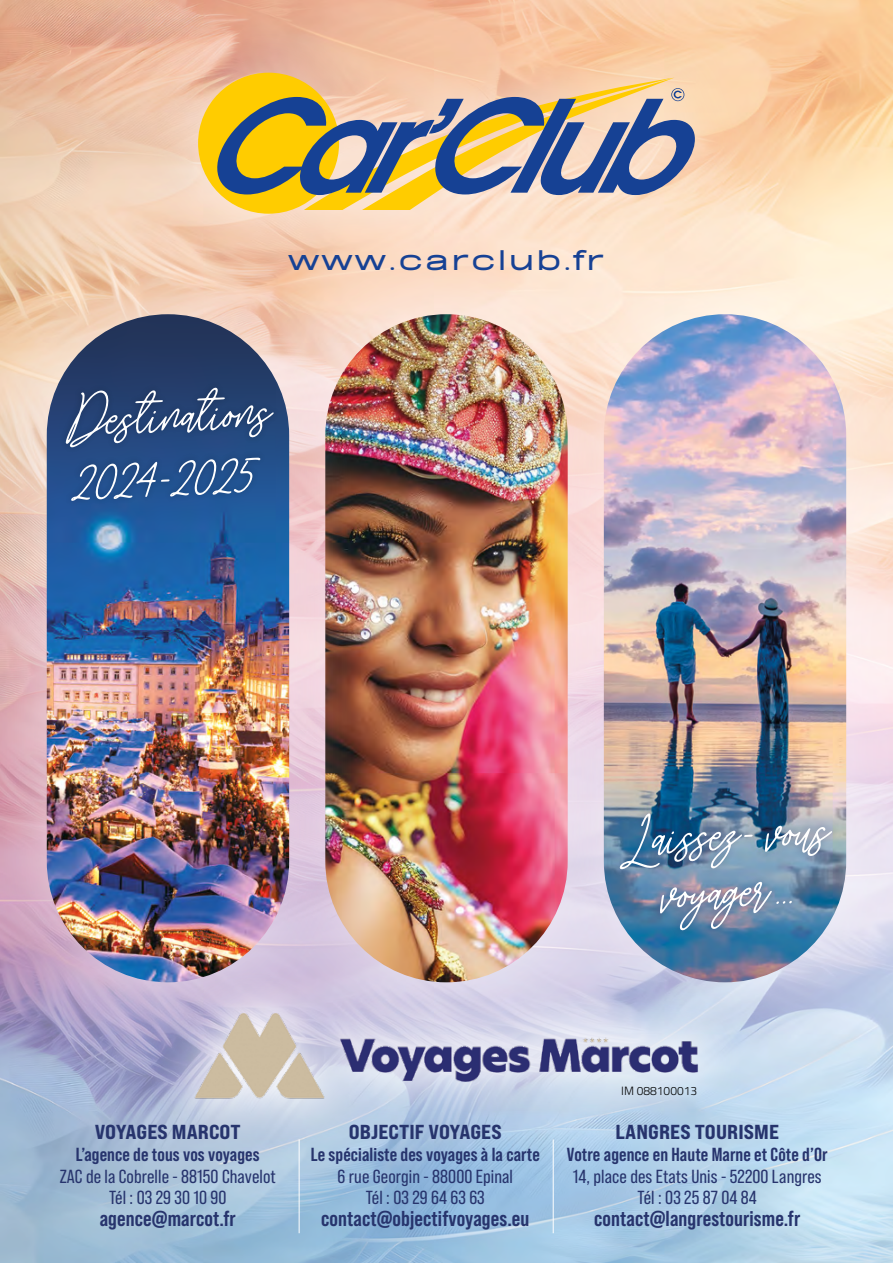
<style>
.page{position:relative;width:893px;height:1263px;background:#fff}
.page>*{position:absolute;margin:0;border:0;box-sizing:border-box;transform-origin:0 0}
.t1{font:italic 76.5px "Hello Spark Script";color:#fff}
.t2{font:italic 75px/57px "Hello Spark Script";color:#fff;text-align:center}
.t3{font:900 30px "BD Sans";letter-spacing:.05em;color:#164194}
.t4{font:700 21.6px "Bebas Neue Pro";letter-spacing:.005em;color:#27346d;scale:1.06 1}
.t5{font:20.25px "Bebas Neue Pro Exp Eb";letter-spacing:.005em;color:#27346d;scale:1.06 1}
.t6{font:18.9px/21.6px "Bebas Neue Pro";letter-spacing:.005em;color:#27346d;text-align:center;scale:1.06 1}
.t7{font:700 18.9px "Bebas Neue Pro";letter-spacing:.005em;color:#27346d;scale:1.06 1}
.t8{font:300 12px "Titillium Web";color:#000}
</style>
<div class="page">
<img style="left:0;top:0;width:893px;height:1263px">
<div style="left:253px;top:244px;width:387px;height:809px;background:#fff;opacity:.37"></div>
<img style="left:325px;top:314px;width:243px;height:668px;border-radius:121px">
<div style="left:0;top:244px;width:362px;height:809px;background:#fff;opacity:.37"></div>
<img style="left:47px;top:314px;width:242px;height:668px;border-radius:121px">
<div style="left:532px;top:244px;width:361px;height:809px;background:#fff;opacity:.37"></div>
<img style="left:604px;top:314px;width:242px;height:668px;border-radius:121px">
<svg style="left:608px;top:797px;width:236px;height:145px"></svg>
<svg style="left:55px;top:376px;width:227px;height:133px"></svg>
<div style="left:141px;top:15px;width:611px;height:256px;background:#fff;opacity:.45"></div>
<div style="left:198px;top:73px;width:141px;height:141px;background:#fc0;border-radius:50%"></div>
<svg style="left:209px;top:78px;width:486px;height:132px"></svg>
<svg style="left:146px;top:963px;width:601px;height:185px"></svg>
<img style="left:190px;top:1005px;width:513px;height:105px">
<hr style="left:299px;top:1139px;width:1px;height:94px;background:#fff">
<hr style="left:553px;top:1139px;width:1px;height:94px;background:#fff">
<h3 class="t3" style="left:288px;top:245px;width:319px">www.carclub.fr</h3>
<h2 class="t2" style="left:63px;top:392px;width:203px;rotate:-3deg">Destinations</h2>
<h1 class="t1" style="left:66px;top:443px;width:183px;rotate:-3deg">2024-2025</h1>
<h2 class="t2" style="left:616px;top:811px;width:208px;rotate:-3deg">Laissez- vous voyager ...</h2>
<p class="t5" style="left:95px;top:1120px;width:139px">VOYAGES MARCOT</p>
<p class="t7" style="left:76px;top:1144px;width:175px">L’agence de tous vos voyages</p>
<p class="t6" style="left:60px;top:1165px;width:205px">ZAC de la Cobrelle - 88150 Chavelot<br>Tél : 03 29 30 10 90</p>
<p class="t4" style="left:100px;top:1206px;width:130px">agence@marcot.fr</p>
<p class="t5" style="left:349px;top:1120px;width:146px">OBJECTIF VOYAGES</p>
<p class="t7" style="left:311px;top:1144px;width:218px">Le spécialiste des voyages à la carte</p>
<p class="t6" style="left:338px;top:1165px;width:167px">6 rue Georgin - 88000 Epinal<br>Tél : 03 29 64 63 63</p>
<p class="t4" style="left:321px;top:1206px;width:198px">contact@objectifvoyages.eu</p>
<p class="t8" style="left:621px;top:1082px;width:77px">IM 088100013</p>
<p class="t5" style="left:615px;top:1120px;width:156px">LANGRES TOURISME</p>
<p class="t7" style="left:567px;top:1144px;width:247px">Votre agence en Haute Marne et Côte d’Or</p>
<p class="t6" style="left:573px;top:1165px;width:236px">14, place des Etats Unis - 52200 Langres<br>Tél : 03 25 87 04 84</p>
<p class="t4" style="left:594px;top:1206px;width:196px">contact@langrestourisme.fr</p>
</div>
